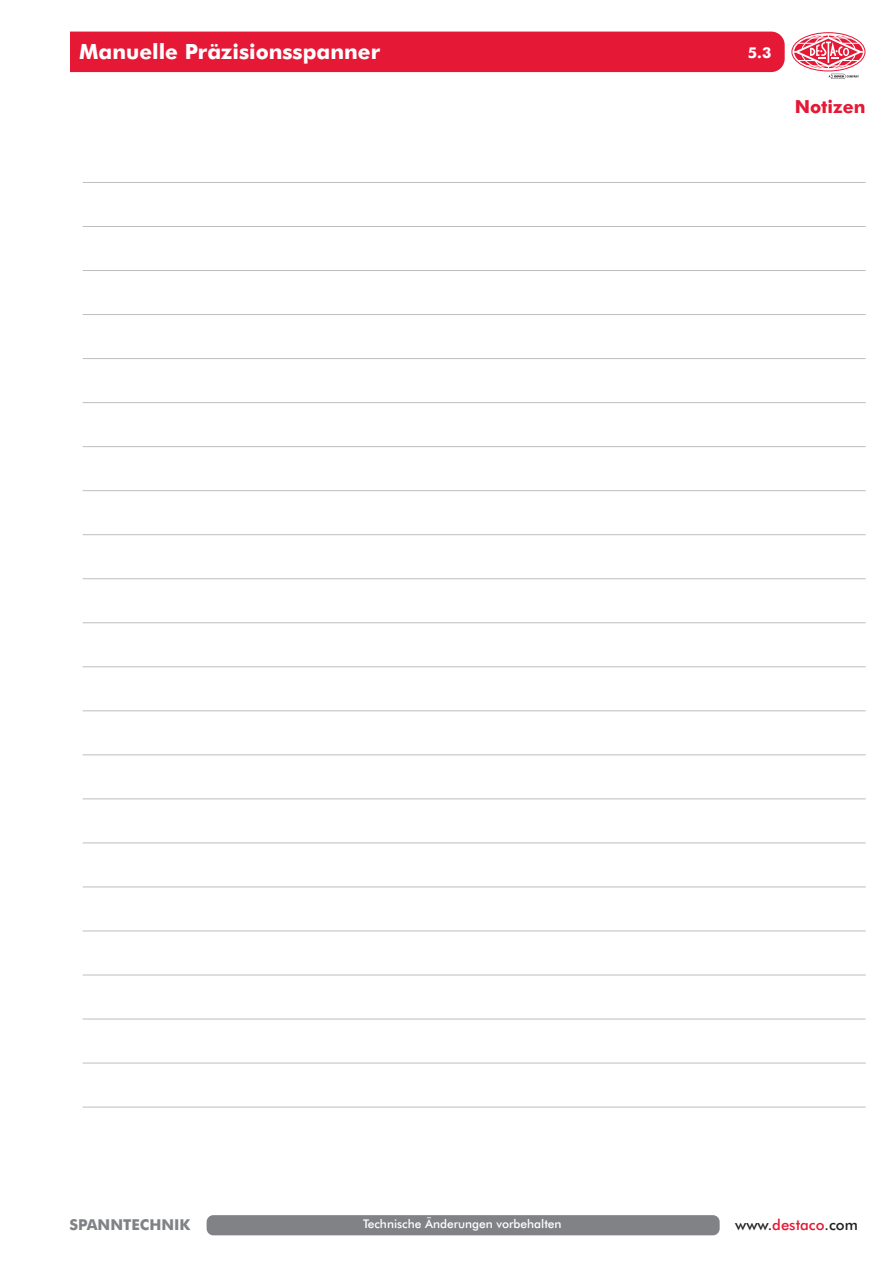
<style>
.page{position:relative;width:893px;height:1263px;background:#fff}
.page>*{position:absolute;margin:0;border:0;box-sizing:border-box;transform-origin:0 0}
.t1{font:700 21px "Futura BT";color:#fff}
.t2{font:700 18px "Futura BT";color:#e51836}
.t3{font:500 15px "Futura BT";color:#231f20}
.t4{font:700 15px "Futura BT";color:#808285}
.t5{font:700 15px "Futura BT";color:#fff}
.t6{font:500 12px "Futura BT";color:#fff}
.s1{color:#e51836}
</style>
<div class="page">
<div style="left:4px;top:32px;width:781px;height:40px;background:#e51836;border-radius:14px"></div>
<div style="left:2px;top:29px;width:67px;height:47px;background:#fff"></div>
<svg style="left:792px;top:33px;width:73px;height:38px"></svg>
<div style="left:791px;top:32px;width:74px;height:39px;border:1px solid #e51836;border-radius:50%"></div>
<hr style="left:828px;top:35px;width:1px;height:34px;background:#fff">
<div style="left:801px;top:34px;width:55px;height:35px;border:1px solid #fff;border-radius:50%"></div>
<svg style="left:794px;top:37px;width:69px;height:30px"></svg>
<svg style="left:829px;top:74px;width:30px;height:5px"></svg>
<div style="left:207px;top:1215px;width:513px;height:20px;background:#808285;border-radius:7px"></div>
<hr style="left:83px;top:270px;width:783px;height:1px;background:#bdbec1">
<hr style="left:83px;top:314px;width:783px;height:1px;background:#bdbec1">
<hr style="left:83px;top:358px;width:783px;height:1px;background:#bdbec1">
<hr style="left:83px;top:402px;width:783px;height:1px;background:#bdbec1">
<hr style="left:83px;top:446px;width:783px;height:1px;background:#bdbec1">
<hr style="left:83px;top:490px;width:783px;height:1px;background:#bdbec1">
<hr style="left:83px;top:534px;width:783px;height:1px;background:#bdbec1">
<hr style="left:83px;top:578px;width:783px;height:1px;background:#bdbec1">
<hr style="left:83px;top:622px;width:783px;height:1px;background:#bdbec1">
<hr style="left:83px;top:666px;width:783px;height:1px;background:#bdbec1">
<hr style="left:83px;top:710px;width:783px;height:1px;background:#bdbec1">
<hr style="left:83px;top:754px;width:783px;height:1px;background:#bdbec1">
<hr style="left:83px;top:798px;width:783px;height:1px;background:#bdbec1">
<hr style="left:83px;top:842px;width:783px;height:1px;background:#bdbec1">
<hr style="left:83px;top:886px;width:783px;height:1px;background:#bdbec1">
<hr style="left:83px;top:930px;width:783px;height:1px;background:#bdbec1">
<hr style="left:83px;top:975px;width:783px;height:1px;background:#bdbec1">
<hr style="left:83px;top:1019px;width:783px;height:1px;background:#bdbec1">
<hr style="left:83px;top:1063px;width:783px;height:1px;background:#bdbec1">
<hr style="left:83px;top:1107px;width:783px;height:1px;background:#bdbec1">
<hr style="left:83px;top:226px;width:783px;height:1px;background:#bdbec1">
<hr style="left:83px;top:182px;width:783px;height:1px;background:#bdbec1">
<h1 class="t1" style="left:79px;top:43px;width:302px">Manuelle Präzisionsspanner</h1>
<p class="t5" style="left:748px;top:47px;width:25px">5. 3</p>
<h2 class="t2" style="left:795px;top:99px;width:72px">Notizen</h2>
<p class="t4" style="left:69px;top:1218px;width:123px">SPANNTECHNIK</p>
<p class="t6" style="left:363px;top:1217px;width:200px">Technische Änderungen vorbehalten</p>
<p class="t3" style="left:735px;top:1215px;width:124px">www.<span class="s1">destaco</span>.com</p>
</div>
